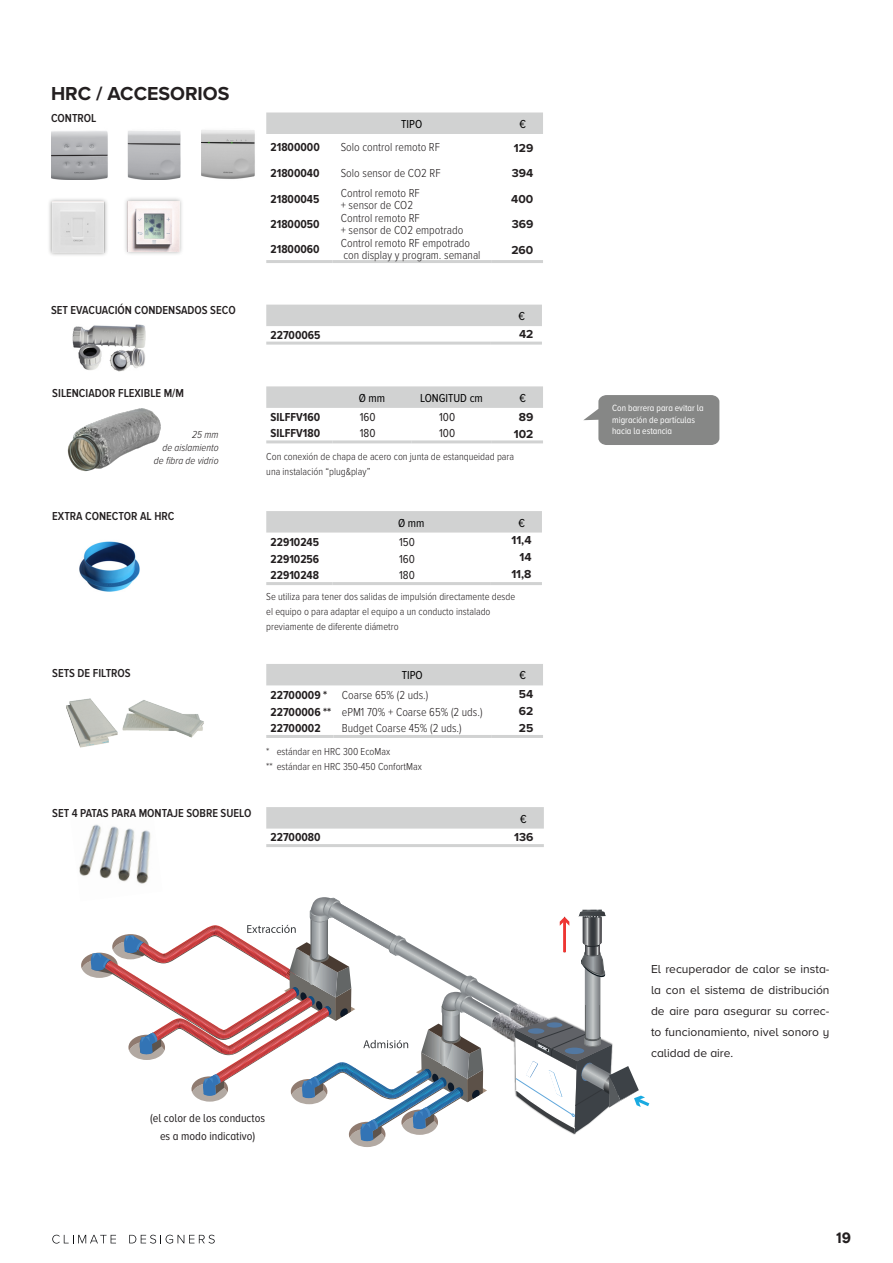
<style>
.page{position:relative;width:893px;height:1263px;background:#fff}
.page>*{position:absolute;margin:0;border:0;box-sizing:border-box;transform-origin:0 0}
.t1{font:700 19.5px "Proxima Nova";color:#231f20}
.t2{font:700 15px "Rund Display";color:#231f20}
.Cuerpo_datos{font:300 12px "Proxima Nova Cond";color:#231f20}
.t3{font:12px/21px "Proxima Nova A";color:#231f20;text-align:justify}
.t4{font:700 12px "Proxima Nova Cond";color:#231f20}
.t5{font:600 12px "Proxima Nova Cond";color:#231f20}
.Cuerpo_Precios{font:700 12px "Proxima Nova";color:#231f20}
.t6{font:12px "Proxima Nova A Cond";color:#231f20}
.t7{font:12px "Proxima Nova Cond";color:#000}
.DATOS_NÚM{font:12px "Proxima Nova Cond";color:#231f20}
.Títulos{font:12px "Proxima Nova Cond";color:#000001}
.Cuerpo_datos-2{font:300 10.5px/15px "Proxima Nova Cond";color:#231f20}
.t8{font:italic 300 10.5px "Proxima Nova Cond";color:#231f20}
.t9{font:9.45px/11.2px "Proxima Nova A Cond";color:#fff}
</style>
<div class="page">
<svg style="left:52px;top:1235px;width:64px;height:8px"></svg>
<svg style="left:129px;top:1235px;width:86px;height:8px"></svg>
<img style="left:124px;top:700px;width:80px;height:38px">
<img style="left:66px;top:698px;width:58px;height:50px">
<img style="left:72px;top:324px;width:74px;height:48px">
<div style="left:123px;top:196px;width:61px;height:60px;background:#626362;opacity:.5"></div>
<img style="left:128px;top:201px;width:51px;height:51px">
<img style="left:79px;top:541px;width:61px;height:51px">
<svg style="left:583px;top:395px;width:136px;height:50px;background:#939493"></svg>
<div style="left:350px;top:1128px;width:35px;height:19px;background:#b2a9a2;border-radius:50%"></div>
<svg style="left:81px;top:897px;width:569px;height:244px"></svg>
<div style="left:47px;top:197px;width:62px;height:60px;background:#40403e;opacity:.5"></div>
<img style="left:52px;top:202px;width:52px;height:50px">
<img style="left:128px;top:131px;width:53px;height:49px">
<img style="left:51px;top:131px;width:57px;height:49px">
<img style="left:201px;top:130px;width:54px;height:49px">
<div style="left:266px;top:112px;width:277px;height:22px;background:#d1d2d2"></div>
<hr style="left:266px;top:260px;width:66px;height:3px;background:#d1d2d2">
<hr style="left:332px;top:260px;width:159px;height:3px;background:#d1d2d2">
<hr style="left:491px;top:260px;width:52px;height:3px;background:#d1d2d2">
<div style="left:266px;top:305px;width:276px;height:21px;background:#d1d2d2"></div>
<hr style="left:266px;top:342px;width:224px;height:3px;background:#d1d2d2">
<hr style="left:490px;top:342px;width:52px;height:3px;background:#d1d2d2">
<img style="left:79px;top:824px;width:84px;height:77px">
<div style="left:266px;top:807px;width:278px;height:21px;background:#d1d2d2"></div>
<hr style="left:266px;top:844px;width:226px;height:3px;background:#d1d2d2">
<hr style="left:492px;top:844px;width:52px;height:3px;background:#d1d2d2">
<div style="left:266px;top:386px;width:277px;height:22px;background:#d1d2d2"></div>
<hr style="left:266px;top:440px;width:66px;height:3px;background:#d1d2d2">
<hr style="left:332px;top:440px;width:80px;height:3px;background:#d1d2d2">
<hr style="left:412px;top:440px;width:79px;height:3px;background:#d1d2d2">
<hr style="left:491px;top:440px;width:52px;height:3px;background:#d1d2d2">
<div style="left:266px;top:511px;width:276px;height:21px;background:#d1d2d2"></div>
<hr style="left:266px;top:582px;width:66px;height:3px;background:#d1d2d2">
<hr style="left:332px;top:582px;width:158px;height:3px;background:#d1d2d2">
<hr style="left:490px;top:582px;width:52px;height:3px;background:#d1d2d2">
<div style="left:266px;top:664px;width:277px;height:21px;background:#d1d2d2"></div>
<hr style="left:266px;top:735px;width:67px;height:3px;background:#d1d2d2">
<hr style="left:333px;top:735px;width:158px;height:3px;background:#d1d2d2">
<hr style="left:491px;top:735px;width:52px;height:3px;background:#d1d2d2">
<img style="left:67px;top:408px;width:94px;height:64px">
<p class="t1" style="left:51px;top:79px;width:180px">HRC / ACCESORIOS</p>
<p class="t5" style="left:51px;top:111px;width:47px">CONTROL</p>
<p class="t5" style="left:51px;top:303px;width:186px">SET EVACUACIÓN CONDENSADOS SECO</p>
<p class="t5" style="left:52px;top:386px;width:133px">SILENCIADOR FLEXIBLE M/M</p>
<p class="t7" style="left:401px;top:117px;width:23px">TIPO</p>
<p class="t7" style="left:519px;top:117px;width:8px">€</p>
<p class="t4" style="left:271px;top:141px;width:51px">21800000</p>
<p class="Cuerpo_datos" style="left:341px;top:141px;width:101px">Solo control remoto RF</p>
<p class="t4" style="left:271px;top:166px;width:51px">21800040</p>
<p class="Cuerpo_datos" style="left:341px;top:166px;width:101px">Solo sensor de CO2 RF</p>
<p class="t4" style="left:271px;top:192px;width:50px">21800045</p>
<p class="Cuerpo_datos" style="left:341px;top:186px;width:81px">Control remoto RF</p>
<p class="Cuerpo_datos" style="left:341px;top:198px;width:74px">+ sensor de CO2</p>
<p class="t4" style="left:271px;top:217px;width:51px">21800050</p>
<p class="Cuerpo_datos" style="left:341px;top:211px;width:81px">Control remoto RF</p>
<p class="Cuerpo_datos" style="left:341px;top:223px;width:124px">+ sensor de CO2 empotrado</p>
<p class="t4" style="left:271px;top:242px;width:51px">21800060</p>
<p class="Cuerpo_datos" style="left:341px;top:236px;width:131px">Control remoto RF empotrado</p>
<p class="Cuerpo_datos" style="left:343px;top:248px;width:139px">con display y program. semanal</p>
<p class="t4" style="left:271px;top:328px;width:52px">22700065</p>
<p class="Cuerpo_Precios" style="left:514px;top:139px;width:21px">129</p>
<p class="Cuerpo_Precios" style="left:512px;top:164px;width:23px">394</p>
<p class="Cuerpo_Precios" style="left:511px;top:190px;width:24px">400</p>
<p class="Cuerpo_Precios" style="left:512px;top:215px;width:23px">369</p>
<p class="Cuerpo_Precios" style="left:511px;top:241px;width:23px">260</p>
<p class="t7" style="left:518px;top:309px;width:8px">€</p>
<p class="Cuerpo_Precios" style="left:519px;top:325px;width:16px">42</p>
<p class="Títulos" style="left:359px;top:391px;width:28px">Ø mm</p>
<p class="t7" style="left:420px;top:391px;width:64px">LONGITUD cm</p>
<p class="t7" style="left:519px;top:391px;width:8px">€</p>
<p class="Cuerpo_Precios" style="left:519px;top:408px;width:16px">89</p>
<p class="Cuerpo_Precios" style="left:514px;top:425px;width:21px">102</p>
<p class="t4" style="left:271px;top:410px;width:51px">SILFFV160</p>
<p class="DATOS_NÚM" style="left:360px;top:410px;width:17px">160</p>
<p class="DATOS_NÚM" style="left:439px;top:410px;width:18px">100</p>
<p class="t4" style="left:271px;top:427px;width:51px">SILFFV180</p>
<p class="DATOS_NÚM" style="left:360px;top:427px;width:17px">180</p>
<p class="DATOS_NÚM" style="left:439px;top:427px;width:18px">100</p>
<p class="t8" style="left:192px;top:429px;width:28px">25 mm</p>
<p class="t8" style="left:163px;top:442px;width:58px">de aislamiento</p>
<p class="t8" style="left:154px;top:454px;width:66px">de fibra de vidrio</p>
<p class="Cuerpo_datos-2" style="left:266px;top:449px;width:249px">Con conexión de chapa de acero con junta de estanqueidad para una instalación “plug&amp;play”</p>
<p class="t5" style="left:52px;top:510px;width:124px">EXTRA CONECTOR AL HRC</p>
<p class="t5" style="left:52px;top:666px;width:80px">SETS DE FILTROS</p>
<p class="t5" style="left:52px;top:806px;width:201px">SET 4 PATAS PARA MONTAJE SOBRE SUELO</p>
<p class="Títulos" style="left:398px;top:516px;width:28px">Ø mm</p>
<p class="t7" style="left:518px;top:516px;width:8px">€</p>
<p class="t4" style="left:271px;top:535px;width:50px">22910245</p>
<p class="DATOS_NÚM" style="left:399px;top:535px;width:17px">150</p>
<p class="t4" style="left:271px;top:552px;width:50px">22910256</p>
<p class="DATOS_NÚM" style="left:399px;top:552px;width:17px">160</p>
<p class="t4" style="left:271px;top:568px;width:50px">22910248</p>
<p class="DATOS_NÚM" style="left:399px;top:568px;width:17px">180</p>
<p class="Cuerpo_Precios" style="left:511px;top:531px;width:22px">11,4</p>
<p class="Cuerpo_Precios" style="left:519px;top:548px;width:14px">14</p>
<p class="Cuerpo_Precios" style="left:511px;top:565px;width:22px">11,8</p>
<p class="Cuerpo_datos-2" style="left:266px;top:589px;width:251px">Se utiliza para tener dos salidas de impulsión directamente desde el equipo o para adaptar el equipo a un conducto instalado previamente de diferente diámetro</p>
<p class="t7" style="left:402px;top:669px;width:23px">TIPO</p>
<p class="t7" style="left:519px;top:669px;width:8px">€</p>
<p class="t4" style="left:271px;top:688px;width:58px">22700009 *</p>
<p class="Cuerpo_datos" style="left:342px;top:688px;width:88px">Coarse 65% (2 uds.)</p>
<p class="t4" style="left:271px;top:705px;width:62px">22700006 **</p>
<p class="Cuerpo_datos" style="left:342px;top:705px;width:142px">ePM1 70% + Coarse 65% (2 uds.)</p>
<p class="t4" style="left:271px;top:721px;width:52px">22700002</p>
<p class="Cuerpo_datos" style="left:342px;top:721px;width:121px">Budget Coarse 45% (2 uds.)</p>
<p class="Cuerpo_datos-2" style="left:266px;top:744px;width:125px">* estándar en HRC 300 EcoMax</p>
<p class="Cuerpo_datos-2" style="left:266px;top:759px;width:157px">** estándar en HRC 350-450 ConfortMax</p>
<p class="t4" style="left:271px;top:830px;width:52px">22700080</p>
<p class="Cuerpo_Precios" style="left:519px;top:685px;width:16px">54</p>
<p class="Cuerpo_Precios" style="left:519px;top:702px;width:16px">62</p>
<p class="Cuerpo_Precios" style="left:519px;top:719px;width:16px">25</p>
<p class="t7" style="left:520px;top:812px;width:8px">€</p>
<p class="Cuerpo_Precios" style="left:514px;top:828px;width:21px">136</p>
<p class="t6" style="left:150px;top:1112px;width:116px">(el color de los conductos</p>
<p class="t6" style="left:160px;top:1129px;width:97px">es a modo indicativo)</p>
<p class="t9" style="left:612px;top:403px;width:93px">Con barrera para evitar la migración de partículas hacia la estancia</p>
<p class="t3" style="left:651px;top:957px;width:180px">El recuperador de calor se insta&shy;la con el sistema de distribución de aire para asegurar su correc&shy;to funcionamiento, nivel sonoro y calidad de aire.</p>
<h2 class="t2" style="left:836px;top:1229px;width:16px">19</h2>
</div>
